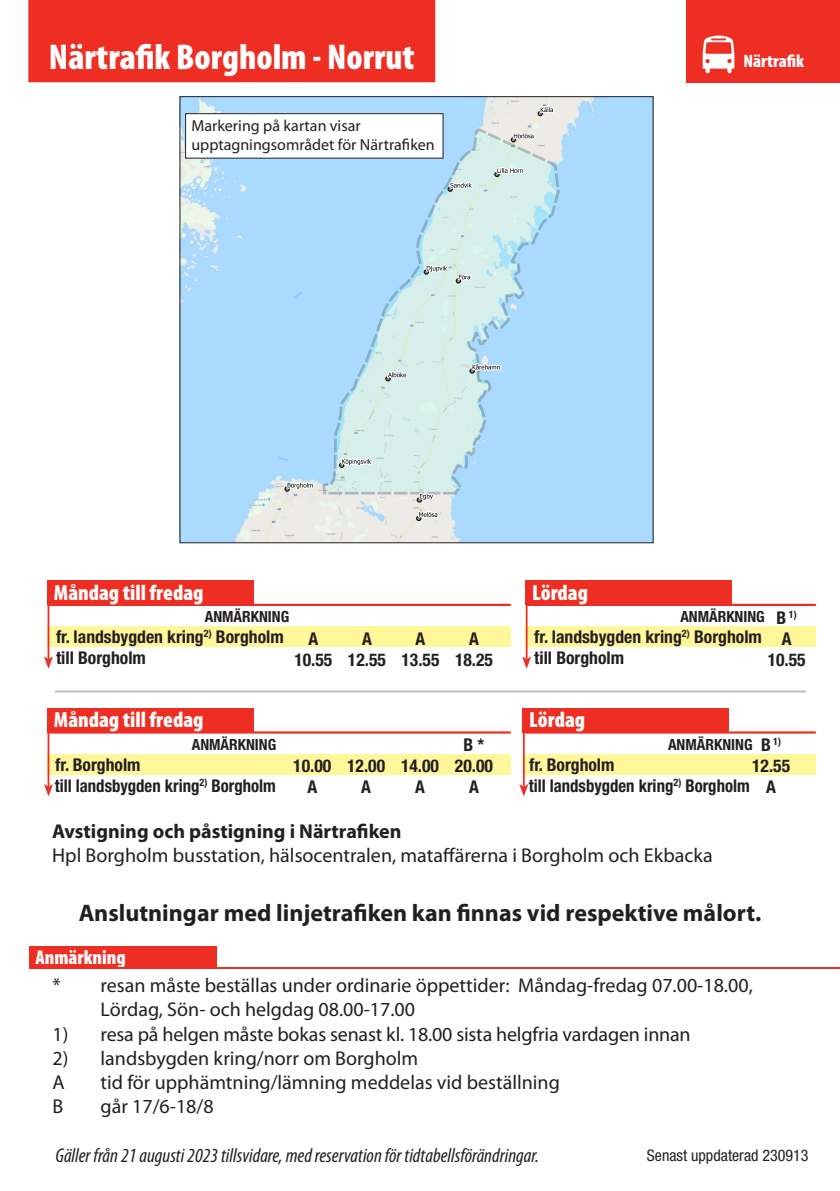
<style>
.page{position:relative;width:840px;height:1191px;background:#fff}
.page>*{position:absolute;margin:0;border:0;box-sizing:border-box;transform-origin:0 0}
.Linjenummer{font:900 condensed 36px "Myriad Pro";color:#fff}
.t1{font:700 24px "Myriad Pro";color:#231f20}
.t2{font:900 condensed 22px "Myriad Pro";color:#fff}
.t3{font:20px/24px "Myriad Pro";color:#231f20}
.t4{font:italic condensed 20px "Myriad Pro";color:#231f20}
.t5{font:700 20px "Myriad Pro";color:#231f20}
.t6{font:900 condensed 20px "Myriad Pro";color:#fff}
.t7{font:900 condensed 18px "Myriad Pro";color:#fff}
.Hållplatsnamn{font:700 condensed 17.6px "Helvetica Neue LT Std";color:#231f20}
.Anmärkning{font:700 condensed 17.6px "Helvetica Neue LT Std";color:#231f20}
.Hållplatsnamn-2{font:700 condensed 17.6px "Helvetica Neue LT Std";color:#231f20;scale:.95 1}
.t8{font:16px "Myriad Pro";color:#231f20}
.Hallplatsnamn{font:condensed 16px "Helvetica Neue LT Std";color:#231f20}
.t9{font:700 condensed 15.4px "Helvetica Neue LT Std";color:#231f20}
.Anmärkning-2{font:700 condensed 10.2px "Helvetica Neue LT Std";color:#231f20}
.s1{font-size:17.6px}
</style>
<div class="page">
<div style="left:48px;top:626px;width:462px;height:21px;background:#fff79a"></div>
<hr style="left:48px;top:604px;width:462px;height:2px;background:#ee2e22">
<div style="left:48px;top:580px;width:205px;height:25px;background:#ee2e22"></div>
<hr style="left:48px;top:605px;width:1px;height:54px;background:#ee2e22">
<svg style="left:44px;top:656px;width:9px;height:13px"></svg>
<div style="left:48px;top:754px;width:462px;height:21px;background:#fff79a"></div>
<hr style="left:48px;top:731px;width:462px;height:2px;background:#ee2e22">
<div style="left:48px;top:707px;width:205px;height:25px;background:#ee2e22"></div>
<hr style="left:48px;top:732px;width:1px;height:54px;background:#ee2e22">
<svg style="left:44px;top:784px;width:9px;height:12px"></svg>
<div style="left:30px;top:945px;width:187px;height:23px;background:#ee2e22"></div>
<hr style="left:30px;top:967px;width:809px;height:2px;background:#ee2e22">
<hr style="left:55px;top:690px;width:750px;height:2px;background:#bcbdc0">
<div style="left:686px;top:0;width:153px;height:82px;background:#ee2e22"></div>
<svg style="left:702px;top:36px;width:32px;height:37px"></svg>
<div style="left:28px;top:0;width:407px;height:82px;background:#ee2e22"></div>
<img style="left:182px;top:98px;width:469px;height:443px">
<svg style="left:322px;top:128px;width:237px;height:366px;background:#bde1f2"></svg>
<svg style="left:468px;top:361px;width:34px;height:12px"></svg>
<svg style="left:494px;top:166px;width:31px;height:11px"></svg>
<svg style="left:448px;top:180px;width:28px;height:13px"></svg>
<svg style="left:511px;top:131px;width:25px;height:11px"></svg>
<svg style="left:385px;top:366px;width:24px;height:15px"></svg>
<svg style="left:416px;top:491px;width:24px;height:29px"></svg>
<svg style="left:537px;top:105px;width:18px;height:11px"></svg>
<svg style="left:424px;top:263px;width:48px;height:20px"></svg>
<svg style="left:339px;top:457px;width:37px;height:12px"></svg>
<svg style="left:285px;top:480px;width:30px;height:12px"></svg>
<div style="left:185px;top:114px;width:258px;height:44px;background:#fff"></div>
<div style="left:185px;top:113px;width:258px;height:45px;border:1px solid #231f20"></div>
<div style="left:525px;top:626px;width:290px;height:21px;background:#fff79a"></div>
<hr style="left:525px;top:604px;width:290px;height:2px;background:#ee2e22">
<div style="left:525px;top:580px;width:206px;height:25px;background:#ee2e22"></div>
<hr style="left:525px;top:605px;width:2px;height:54px;background:#ee2e22">
<svg style="left:522px;top:656px;width:9px;height:13px"></svg>
<div style="left:523px;top:754px;width:292px;height:21px;background:#fff79a"></div>
<hr style="left:522px;top:731px;width:293px;height:2px;background:#ee2e22">
<div style="left:522px;top:707px;width:206px;height:25px;background:#ee2e22"></div>
<hr style="left:522px;top:732px;width:2px;height:55px;background:#ee2e22">
<svg style="left:519px;top:784px;width:9px;height:12px"></svg>
<p class="Linjenummer" style="left:49px;top:34px;width:367px">Närtrafik Borgholm - Norrut</p>
<p class="t7" style="left:743px;top:50px;width:62px">Närtrafik</p>
<p class="t8" style="left:191px;top:116px;width:171px">Markering på kartan visar</p>
<p class="t8" style="left:191px;top:135px;width:245px">upptagningsområdet för Närtrafiken</p>
<p class="t2" style="left:54px;top:578px;width:151px">Måndag till fredag</p>
<p class="t2" style="left:531px;top:578px;width:57px">Lördag</p>
<p class="t9" style="left:205px;top:607px;width:86px">ANMÄRKNING</p>
<p class="Hållplatsnamn" style="left:56px;top:626px;width:229px">fr. landsbygden kring<sup>2)</sup> Borgholm</p>
<p class="Hållplatsnamn" style="left:56px;top:647px;width:91px">till Borgholm</p>
<p class="Anmärkning" style="left:308px;top:627px;width:11px">A</p>
<p class="Anmärkning" style="left:294px;top:648px;width:40px">10.55</p>
<p class="Anmärkning" style="left:362px;top:627px;width:11px">A</p>
<p class="Anmärkning" style="left:348px;top:648px;width:40px">12.55</p>
<p class="Anmärkning" style="left:415px;top:627px;width:11px">A</p>
<p class="Anmärkning" style="left:401px;top:648px;width:40px">13.55</p>
<p class="Anmärkning" style="left:469px;top:627px;width:11px">A</p>
<p class="Anmärkning" style="left:455px;top:648px;width:40px">18.25</p>
<p class="t9" style="left:680px;top:607px;width:86px">ANMÄRKNING</p>
<p class="Hållplatsnamn" style="left:534px;top:626px;width:229px">fr. landsbygden kring<sup>2)</sup> Borgholm</p>
<p class="Hållplatsnamn" style="left:534px;top:647px;width:91px">till Borgholm</p>
<p class="Anmärkning-2" style="left:776px;top:608px;width:22px"><span class="s1">B</span> 1)</p>
<p class="Anmärkning" style="left:781px;top:627px;width:11px">A</p>
<p class="Anmärkning" style="left:767px;top:648px;width:40px">10.55</p>
<p class="t2" style="left:54px;top:705px;width:151px">Måndag till fredag</p>
<p class="t9" style="left:192px;top:735px;width:86px">ANMÄRKNING</p>
<p class="Hållplatsnamn" style="left:55px;top:753px;width:87px">fr. Borgholm</p>
<p class="Hållplatsnamn-2" style="left:55px;top:774px;width:234px">till landsbygden kring<sup>2)</sup> Borgholm</p>
<p class="Anmärkning" style="left:293px;top:755px;width:40px">10.00</p>
<p class="Anmärkning" style="left:307px;top:776px;width:11px">A</p>
<p class="Anmärkning" style="left:347px;top:755px;width:40px">12.00</p>
<p class="Anmärkning" style="left:361px;top:776px;width:11px">A</p>
<p class="Anmärkning" style="left:401px;top:755px;width:40px">14.00</p>
<p class="Anmärkning" style="left:415px;top:776px;width:11px">A</p>
<p class="Anmärkning" style="left:463px;top:734px;width:22px">B *</p>
<p class="Anmärkning" style="left:454px;top:755px;width:40px">20.00</p>
<p class="Anmärkning" style="left:469px;top:776px;width:11px">A</p>
<p class="t2" style="left:529px;top:705px;width:57px">Lördag</p>
<p class="t9" style="left:667px;top:735px;width:86px">ANMÄRKNING</p>
<p class="Anmärkning-2" style="left:760px;top:735px;width:22px"><span class="s1">B</span> 1)</p>
<p class="Anmärkning" style="left:751px;top:755px;width:40px">12.55</p>
<p class="Anmärkning" style="left:765px;top:776px;width:11px">A</p>
<p class="Hållplatsnamn" style="left:529px;top:753px;width:87px">fr. Borgholm</p>
<p class="Hållplatsnamn-2" style="left:528px;top:774px;width:234px">till landsbygden kring<sup>2)</sup> Borgholm</p>
<p class="t5" style="left:52px;top:818px;width:351px">Avstigning och påstigning i Närtrafiken</p>
<p class="t3" style="left:52px;top:842px;width:662px">Hpl Borgholm busstation, hälsocentralen, mataffärerna i Borgholm och Ekbacka</p>
<p class="t1" style="left:79px;top:897px;width:683px">Anslutningar med linjetrafiken kan finnas vid respektive målort.</p>
<p class="t6" style="left:35px;top:944px;width:92px">Anmärkning</p>
<p class="t3" style="left:100px;top:973px;width:653px;text-indent:-48px">* resan måste beställas under ordinarie öppettider: Måndag-fredag 07.00-18.00,<br>Lördag, Sön- och helgdag 08.00-17.00</p>
<p class="t3" style="left:52px;top:1022px;width:639px">1) resa på helgen måste bokas senast kl. 18.00 sista helgfria vardagen innan</p>
<p class="t3" style="left:52px;top:1046px;width:367px">2) landsbygden kring/norr om Borgholm</p>
<p class="t3" style="left:52px;top:1070px;width:14px">A</p>
<p class="t3" style="left:100px;top:1070px;width:460px">tid för upphämtning/lämning meddelas vid beställning</p>
<p class="t3" style="left:52px;top:1094px;width:12px">B</p>
<p class="t3" style="left:100px;top:1094px;width:115px">går 17/6-18/8</p>
<p class="t4" style="left:55px;top:1143px;width:485px">Gäller från 21 augusti 2023 tillsvidare, med reservation för tidtabellsförändringar.</p>
<p class="Hallplatsnamn" style="left:646px;top:1146px;width:163px">Senast uppdaterad 230913</p>
</div>
